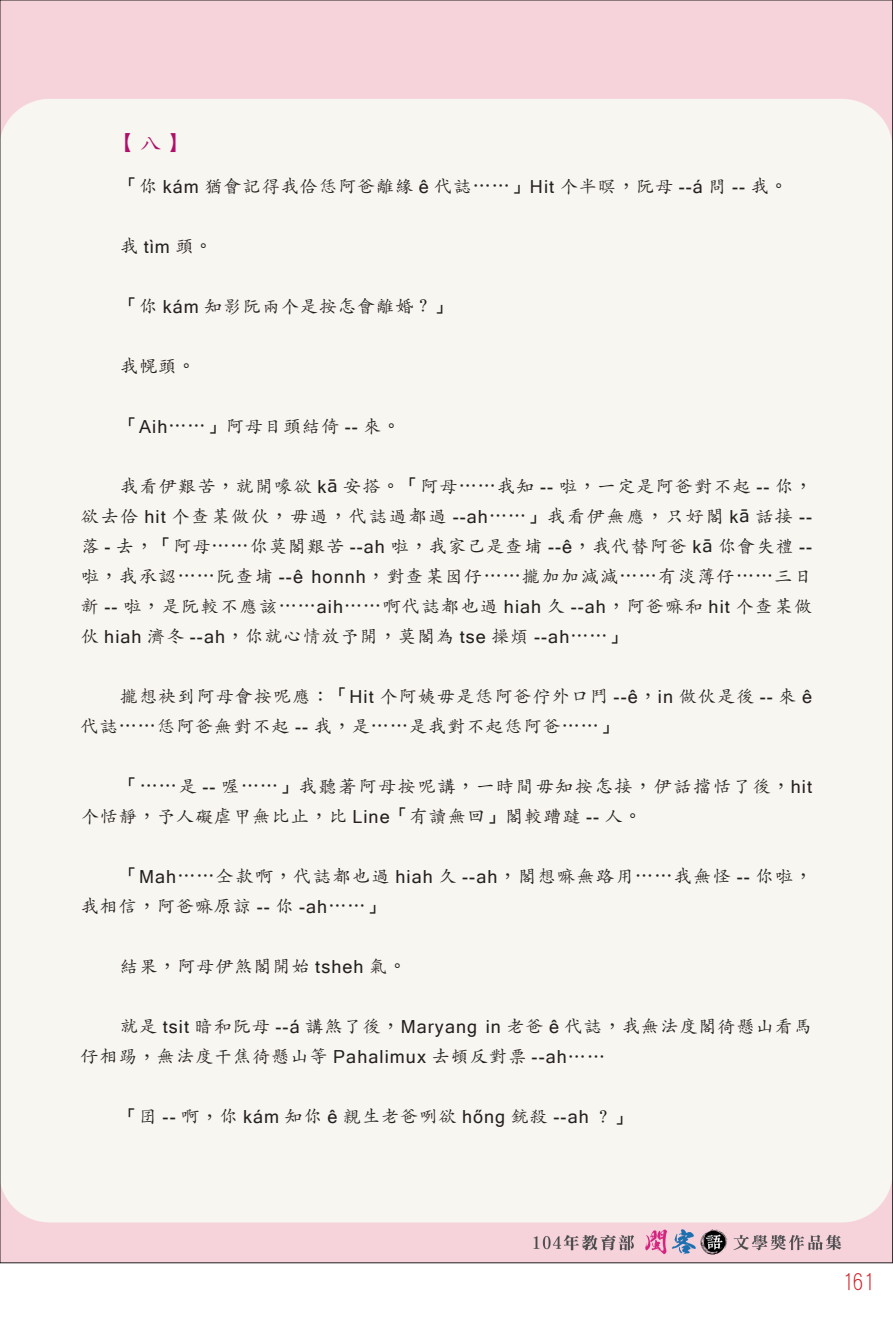
<style>
.page{position:relative;width:893px;height:1327px;background:#fff}
.page>*{position:absolute;margin:0;border:0;box-sizing:border-box;transform-origin:0 0}
.t1{font:21px "DF Li Hei Lt WIN BF";color:#d1232a}
.t2{font:21px "DF Li Kai Shu Md WIN BF";color:#ae0f69}
.t3{font:18px/30px "Adobe Kaiti Std";letter-spacing:.06em;color:#231f20}
.t4{font:18px/30px "Adobe Kaiti Std";letter-spacing:.1em;color:#231f20}
.t5{font:18px/30px "Adobe Kaiti Std";letter-spacing:.085em;color:#231f20}
.t6{font:18px "Microsoft Sans Serif";letter-spacing:.06em;color:#231f20}
.s1{font-family:"Adobe Kaiti Std"}
.s2{font-family:"DF Li Kai Shu Md WIN BF"}
.s3{font-family:"Microsoft Sans Serif"}
</style>
<div class="page">
<img style="left:2px;top:2px;width:889px;height:1259px">
<p class="t2" style="left:115px;top:132px;width:73px">【<span class="s1">八</span>】</p>
<p class="t3" style="left:120px;top:171px;width:669px"><span class="s2">「</span>你 <span class="s3">kám</span> 猶會記得我佮恁阿爸離緣 <span class="s3">ê</span> 代誌<span class="s2">……」</span><span class="s3">Hit</span> 个半暝<span class="s2">，</span>阮母 <span class="s3">--á</span> 問 <span class="s3">--</span> 我<span class="s2">。</span></p>
<p class="t6" style="left:120px;top:236px;width:94px"><span class="s1">我</span> tìm <span class="s1">頭</span><span class="s2">。</span></p>
<p class="t3" style="left:120px;top:291px;width:333px"><span class="s2">「</span>你 <span class="s3">kám</span> 知影阮兩个是按怎會離婚<span class="s2">？」</span></p>
<p class="t3" style="left:120px;top:351px;width:77px">我幌頭<span class="s2">。</span></p>
<p class="t3" style="left:120px;top:411px;width:282px"><span class="s2">「</span><span class="s3">Aih</span><span class="s2">……」</span>阿母目頭結倚 <span class="s3">--</span> 來<span class="s2">。</span></p>
<p class="t3" style="left:81px;top:471px;width:733px;text-align:justify;text-indent:39px">我看伊艱苦<span class="s2">，</span>就開喙欲 <span class="s3">kā</span> 安搭<span class="s2">。「</span>阿母<span class="s2">……</span>我知 <span class="s3">--</span> 啦<span class="s2">，</span>一定是阿爸對不起 <span class="s3">--</span> 你<span class="s2">，</span>欲去佮 <span class="s3">hit</span> 个查某做伙<span class="s2">，</span>毋過<span class="s2">，</span>代誌過都過 <span class="s3">--ah</span><span class="s2">……」</span>我看伊無應<span class="s2">，</span>只好閣 <span class="s3">kā</span> 話接 <span class="s3">--</span>落 <span class="s3">-</span> 去<span class="s2">，「</span>阿母<span class="s2">……</span>你莫閣艱苦 <span class="s3">--ah</span> 啦<span class="s2">，</span>我家己是查埔 <span class="s3">--ê</span><span class="s2">，</span>我代替阿爸 <span class="s3">kā</span> 你會失禮 <span class="s3">--</span>啦<span class="s2">，</span>我承認<span class="s2">……</span>阮查埔 <span class="s3">--ê honnh</span><span class="s2">，</span>對查某囡仔<span class="s2">……</span>攏加加減減<span class="s2">……</span>有淡薄仔<span class="s2">……</span>三日新 <span class="s3">--</span> 啦<span class="s2">，</span>是阮較不應該<span class="s2">……</span><span class="s3">aih</span><span class="s2">……</span>啊代誌都也過 <span class="s3">hiah</span> 久 <span class="s3">--ah</span><span class="s2">，</span>阿爸嘛和 <span class="s3">hit</span> 个查某做伙 <span class="s3">hiah</span> 濟冬 <span class="s3">--ah</span><span class="s2">，</span>你就心情放予開<span class="s2">，</span>莫閣為 <span class="s3">tse</span> 操煩 <span class="s3">--ah</span><span class="s2">……」</span></p>
<p class="t3" style="left:81px;top:681px;width:733px;text-indent:39px">攏想袂到阿母會按呢應<span class="s2">：「</span><span class="s3">Hit</span> 个阿姨毋是恁阿爸佇外口鬥 <span class="s3">--ê</span><span class="s2">，</span><span class="s3">in</span> 做伙是後 <span class="s3">--</span> 來 <span class="s3">ê</span>代誌<span class="s2">……</span>恁阿爸無對不起 <span class="s3">--</span> 我<span class="s2">，</span>是<span class="s2">……</span>是我對不起恁阿爸<span class="s2">……」</span></p>
<p class="t4" style="left:81px;top:771px;width:733px;text-indent:39px"><span class="s2">「……</span>是 <span class="s3">--</span> 喔<span class="s2">……」</span>我聽著阿母按呢講<span class="s2">，</span>一時間毋知按怎接<span class="s2">，</span>伊話擋恬了後<span class="s2">，</span><span class="s3">hit</span>个恬靜<span class="s2">，</span>予人礙虐甲無比止<span class="s2">，</span>比 <span class="s3">Line</span><span class="s2">「</span>有讀無回<span class="s2">」</span>閣較蹧躂 <span class="s3">--</span> 人<span class="s2">。</span></p>
<p class="t5" style="left:81px;top:861px;width:733px;text-indent:39px"><span class="s2">「</span><span class="s3">Mah</span><span class="s2">……</span>仝款啊<span class="s2">，</span>代誌都也過 <span class="s3">hiah</span> 久 <span class="s3">--ah</span><span class="s2">，</span>閣想嘛無路用<span class="s2">……</span>我無怪 <span class="s3">--</span> 你啦<span class="s2">，</span>我相信<span class="s2">，</span>阿爸嘛原諒 <span class="s3">--</span> 你 <span class="s3">-ah</span><span class="s2">……」</span></p>
<p class="t3" style="left:120px;top:951px;width:288px">結果<span class="s2">，</span>阿母伊煞閣開始 <span class="s3">tsheh</span> 氣<span class="s2">。</span></p>
<p class="t3" style="left:81px;top:1011px;width:733px;text-indent:39px">就是 <span class="s3">tsit</span> 暗和阮母 <span class="s3">--á</span> 講煞了後<span class="s2">，</span><span class="s3">Maryang in</span> 老爸 <span class="s3">ê</span> 代誌<span class="s2">，</span>我無法度閣徛懸山看馬仔相踢<span class="s2">，</span>無法度干焦徛懸山等 <span class="s3">Pahalimux</span> 去頓反對票 <span class="s3">--ah</span><span class="s2">……</span></p>
<p class="t6" style="left:120px;top:1106px;width:513px"><span class="s2">「</span><span class="s1">囝</span> -- <span class="s1">啊</span><span class="s2">，</span><span class="s1">你</span> kám <span class="s1">知你</span> ê <span class="s1">親生老爸咧欲</span> hőng <span class="s1">銃殺</span> --ah <span class="s2">？」</span></p>
<p class="t1" style="left:842px;top:1271px;width:33px">161</p>
</div>
